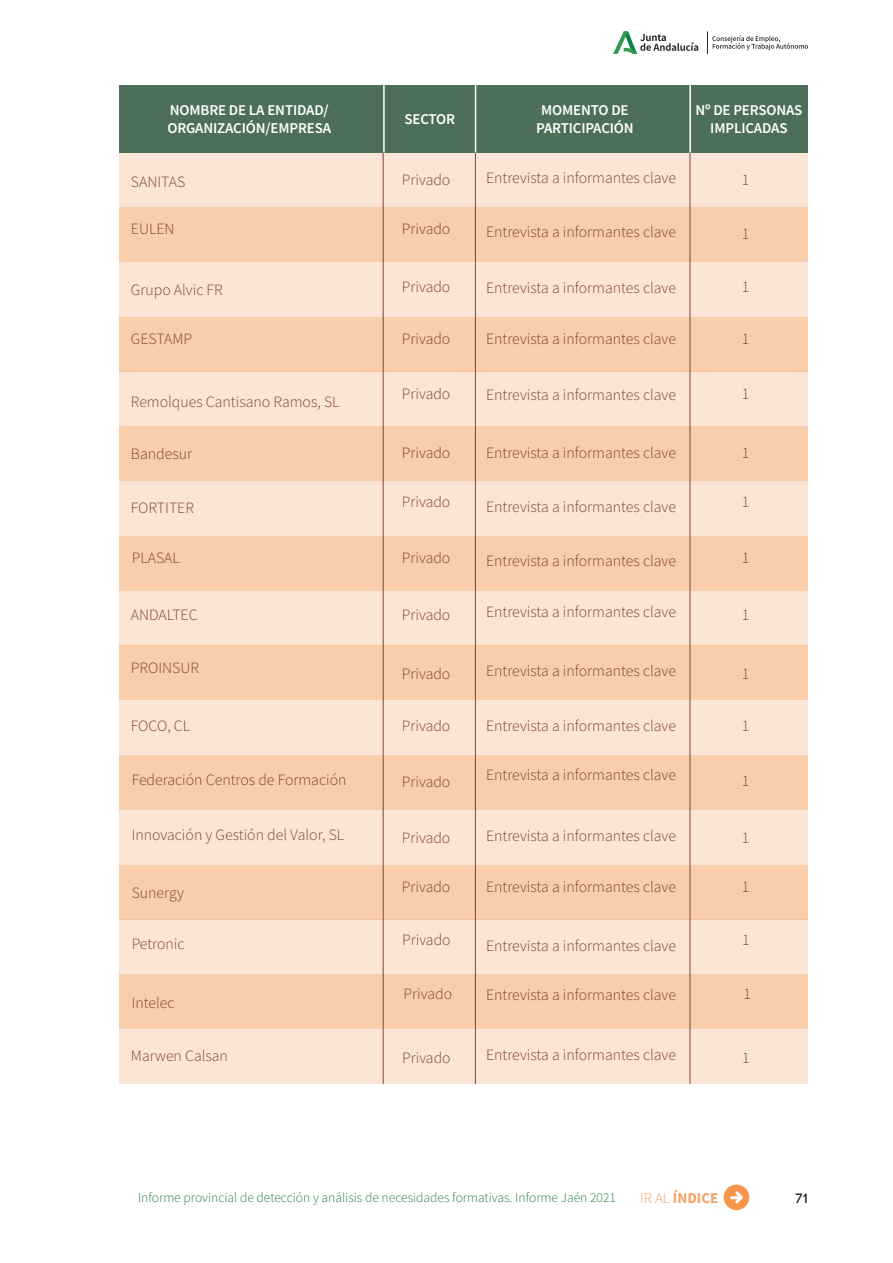
<style>
.page{position:relative;width:893px;height:1263px;background:#fff}
.page>*{position:absolute;margin:0;border:0;box-sizing:border-box;transform-origin:0 0}
.t1{font:300 15.75px "Source Sans Pro";color:#7d4431}
.t2{font:600 15px/18px "Source Sans Pro";letter-spacing:-.01em;color:#fff;text-align:center}
.t3{font:700 15px "Source Sans Pro";color:#f5a468}
.t4{font:300 13.5px "Source Sans Pro";color:#268345}
.t5{font:500 13.5px "Novecento";color:#231f20}
.s1{font-weight:300}
</style>
<div class="page">
<div style="left:119px;top:152px;width:689px;height:55px;background:#fce5d4"></div>
<div style="left:119px;top:262px;width:689px;height:55px;background:#fce5d4"></div>
<div style="left:119px;top:371px;width:689px;height:55px;background:#fce5d4"></div>
<div style="left:119px;top:481px;width:689px;height:55px;background:#fce5d4"></div>
<div style="left:119px;top:591px;width:689px;height:54px;background:#fce5d4"></div>
<div style="left:119px;top:919px;width:689px;height:55px;background:#fce5d4"></div>
<div style="left:119px;top:700px;width:689px;height:55px;background:#fce5d4"></div>
<div style="left:119px;top:1029px;width:689px;height:55px;background:#fce5d4"></div>
<div style="left:119px;top:810px;width:689px;height:54px;background:#fce5d4"></div>
<div style="left:119px;top:207px;width:689px;height:55px;background:#f9cead"></div>
<div style="left:119px;top:317px;width:689px;height:54px;background:#f9cead"></div>
<div style="left:119px;top:426px;width:689px;height:55px;background:#f9cead"></div>
<div style="left:119px;top:536px;width:689px;height:55px;background:#f9cead"></div>
<div style="left:119px;top:645px;width:689px;height:55px;background:#f9cead"></div>
<div style="left:119px;top:974px;width:689px;height:55px;background:#f9cead"></div>
<div style="left:119px;top:755px;width:689px;height:55px;background:#f9cead"></div>
<div style="left:119px;top:864px;width:689px;height:55px;background:#f9cead"></div>
<hr style="left:383px;top:152px;width:1px;height:932px;background:#7d4431">
<hr style="left:475px;top:152px;width:1px;height:932px;background:#7d4431">
<hr style="left:690px;top:151px;width:1px;height:933px;background:#7d4431">
<div style="left:119px;top:85px;width:689px;height:68px;background:#4d6f57"></div>
<hr style="left:383px;top:85px;width:2px;height:68px;background:#fff">
<hr style="left:475px;top:85px;width:1px;height:68px;background:#fff">
<hr style="left:689px;top:85px;width:2px;height:68px;background:#fff">
<svg style="left:707px;top:31px;width:101px;height:23px"></svg>
<svg style="left:613px;top:31px;width:85px;height:23px"></svg>
<div style="left:724px;top:1184px;width:25px;height:26px;background:#f7964a;border-radius:50%"></div>
<svg style="left:730px;top:1191px;width:13px;height:12px"></svg>
<p class="t2" style="left:167px;top:101px;width:165px;text-align:left">NOMBRE DE LA ENTIDAD/<br>ORGANIZACIÓN/EMPRESA</p>
<p class="t2" style="left:536px;top:101px;width:99px">MOMENTO DE<br>PARTICIPACIÓN</p>
<p class="t2" style="left:695px;top:101px;width:109px">Nº DE PERSONAS<br>IMPLICADAS</p>
<p class="t2" style="left:404px;top:110px;width:52px">SECTOR</p>
<p class="t1" style="left:486px;top:168px;width:192px">Entrevista a informantes clave</p>
<p class="t1" style="left:131px;top:172px;width:56px">SANITAS</p>
<p class="t1" style="left:402px;top:170px;width:50px">Privado</p>
<p class="t1" style="left:742px;top:170px;width:9px">1</p>
<p class="t1" style="left:131px;top:219px;width:45px">EULEN</p>
<p class="t1" style="left:402px;top:219px;width:50px">Privado</p>
<p class="t1" style="left:742px;top:224px;width:9px">1</p>
<p class="t1" style="left:486px;top:222px;width:192px">Entrevista a informantes clave</p>
<p class="t1" style="left:131px;top:280px;width:93px">Grupo Alvic FR</p>
<p class="t1" style="left:402px;top:277px;width:50px">Privado</p>
<p class="t1" style="left:742px;top:277px;width:9px">1</p>
<p class="t1" style="left:131px;top:329px;width:63px">GESTAMP</p>
<p class="t1" style="left:402px;top:329px;width:50px">Privado</p>
<p class="t1" style="left:742px;top:329px;width:9px">1</p>
<p class="t1" style="left:486px;top:278px;width:192px">Entrevista a informantes clave</p>
<p class="t1" style="left:486px;top:329px;width:192px">Entrevista a informantes clave</p>
<p class="t1" style="left:131px;top:392px;width:210px">Remolques Cantisano Ramos, SL</p>
<p class="t1" style="left:402px;top:384px;width:50px">Privado</p>
<p class="t1" style="left:742px;top:384px;width:9px">1</p>
<p class="t1" style="left:486px;top:385px;width:192px">Entrevista a informantes clave</p>
<p class="t1" style="left:486px;top:443px;width:192px">Entrevista a informantes clave</p>
<p class="t1" style="left:131px;top:444px;width:63px">Bandesur</p>
<p class="t1" style="left:402px;top:443px;width:50px">Privado</p>
<p class="t1" style="left:742px;top:443px;width:9px">1</p>
<p class="t1" style="left:131px;top:498px;width:64px">FORTITER</p>
<p class="t1" style="left:402px;top:492px;width:50px">Privado</p>
<p class="t1" style="left:742px;top:492px;width:9px">1</p>
<p class="t1" style="left:486px;top:497px;width:192px">Entrevista a informantes clave</p>
<p class="t1" style="left:132px;top:548px;width:50px">PLASAL</p>
<p class="t1" style="left:402px;top:548px;width:50px">Privado</p>
<p class="t1" style="left:742px;top:548px;width:9px">1</p>
<p class="t1" style="left:486px;top:551px;width:192px">Entrevista a informantes clave</p>
<p class="t1" style="left:486px;top:602px;width:192px">Entrevista a informantes clave</p>
<p class="t1" style="left:131px;top:605px;width:68px">ANDALTEC</p>
<p class="t1" style="left:402px;top:605px;width:50px">Privado</p>
<p class="t1" style="left:742px;top:605px;width:9px">1</p>
<p class="t1" style="left:131px;top:658px;width:70px">PROINSUR</p>
<p class="t1" style="left:402px;top:664px;width:50px">Privado</p>
<p class="t1" style="left:742px;top:664px;width:9px">1</p>
<p class="t1" style="left:486px;top:661px;width:192px">Entrevista a informantes clave</p>
<p class="t1" style="left:486px;top:716px;width:192px">Entrevista a informantes clave</p>
<p class="t1" style="left:486px;top:765px;width:192px">Entrevista a informantes clave</p>
<p class="t1" style="left:131px;top:716px;width:61px">FOCO, CL</p>
<p class="t1" style="left:402px;top:716px;width:50px">Privado</p>
<p class="t1" style="left:742px;top:716px;width:9px">1</p>
<p class="t1" style="left:132px;top:770px;width:216px">Federación Centros de Formación</p>
<p class="t1" style="left:402px;top:772px;width:50px">Privado</p>
<p class="t1" style="left:742px;top:771px;width:9px">1</p>
<p class="t1" style="left:132px;top:825px;width:214px">Innovación y Gestión del Valor, SL</p>
<p class="t1" style="left:402px;top:828px;width:50px">Privado</p>
<p class="t1" style="left:742px;top:828px;width:9px">1</p>
<p class="t1" style="left:402px;top:877px;width:50px">Privado</p>
<p class="t1" style="left:742px;top:877px;width:9px">1</p>
<p class="t1" style="left:486px;top:826px;width:192px">Entrevista a informantes clave</p>
<p class="t1" style="left:486px;top:877px;width:192px">Entrevista a informantes clave</p>
<p class="t1" style="left:132px;top:883px;width:54px">Sunergy</p>
<p class="t1" style="left:132px;top:934px;width:54px">Petronic</p>
<p class="t1" style="left:402px;top:930px;width:50px">Privado</p>
<p class="t1" style="left:742px;top:930px;width:9px">1</p>
<p class="t1" style="left:486px;top:936px;width:192px">Entrevista a informantes clave</p>
<p class="t1" style="left:486px;top:985px;width:192px">Entrevista a informantes clave</p>
<p class="t1" style="left:404px;top:984px;width:50px">Privado</p>
<p class="t1" style="left:743px;top:984px;width:9px">1</p>
<p class="t1" style="left:132px;top:993px;width:44px">Intelec</p>
<p class="t1" style="left:131px;top:1046px;width:99px">Marwen Calsan</p>
<p class="t1" style="left:486px;top:1045px;width:192px">Entrevista a informantes clave</p>
<p class="t1" style="left:402px;top:1048px;width:50px">Privado</p>
<p class="t1" style="left:742px;top:1048px;width:9px">1</p>
<p class="t4" style="left:138px;top:1189px;width:479px">Informe provincial de detección y análisis de necesidades formativas. Informe Jaén 2021</p>
<p class="t3" style="left:640px;top:1188px;width:80px"><span class="s1">IR AL</span> ÍNDICE</p>
<p class="t5" style="left:795px;top:1190px;width:14px">71</p>
</div>
